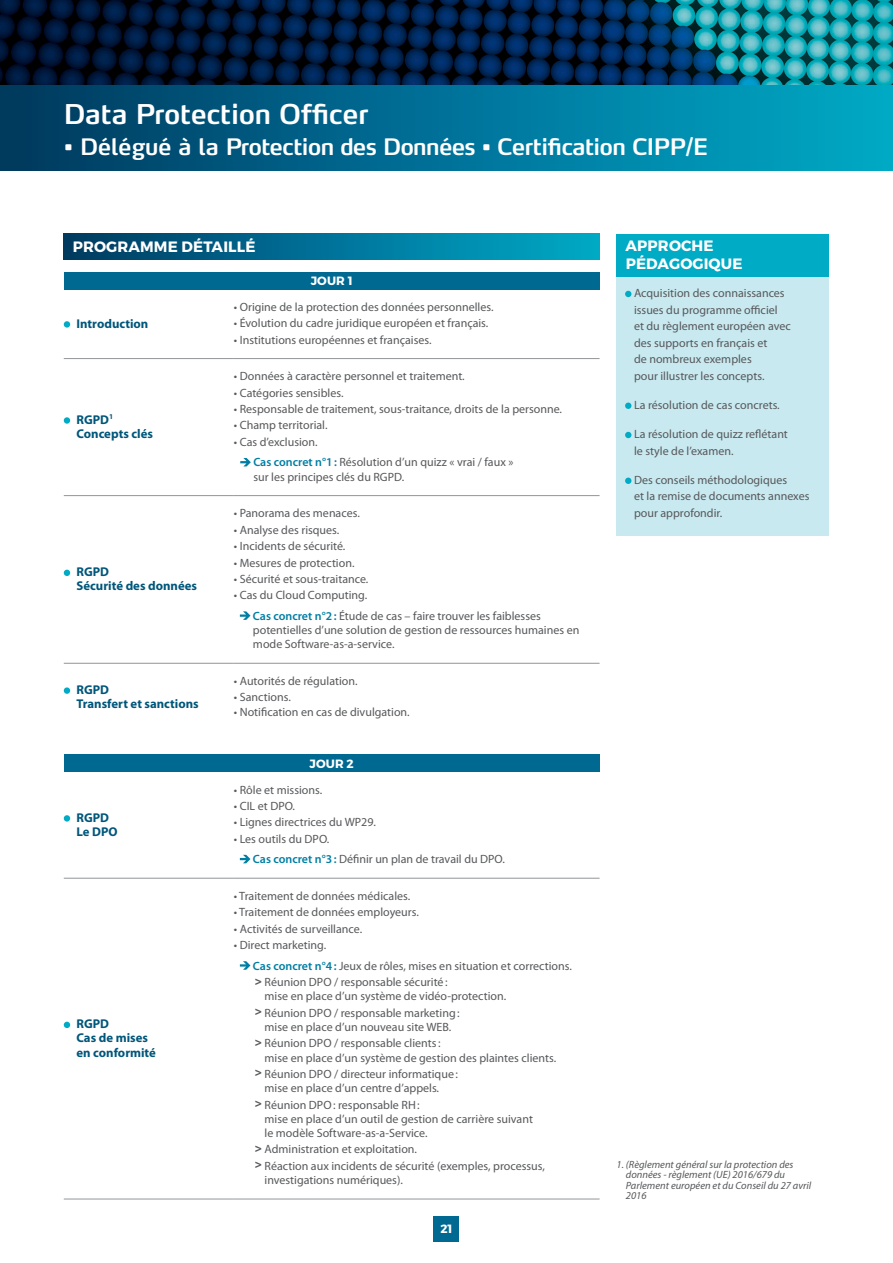
<style>
.page{position:relative;width:893px;height:1263px;background:#fff}
.page>*{position:absolute;margin:0;border:0;box-sizing:border-box;transform-origin:0 0}
.t1{font:600 27px "Max LF";color:#fff}
.t2{font:600 22.5px "Max LF";letter-spacing:-.02em;color:#fff}
.t3{font:700 15px/18px "Montserrat";letter-spacing:.01em;color:#fff}
.t4{font:700 12.75px/14.2px "Myriad Pro";color:#00567a}
.t5{font:12px/16.5px "Myriad Pro";color:#57585a}
.t6{font:700 12px "Montserrat";color:#fff}
.t7{font:italic 10.5px/10.5px "Myriad Pro";color:#57585a}
.s1{font-weight:600;color:#007ea4}
.s2{font-weight:900}
</style>
<div class="page">
<img style="left:0;top:0;width:893px;height:85px">
<div style="left:0;top:85px;width:893px;height:85px;background:linear-gradient(to right,#003860,#00abca)"></div>
<div style="left:434px;top:1216px;width:25px;height:26px;background:#006991"></div>
<div style="left:64px;top:234px;width:536px;height:25px;background:linear-gradient(to right,#003b63,#00aac9)"></div>
<div style="left:64px;top:272px;width:536px;height:17px;background:#006991"></div>
<hr style="left:64px;top:358px;width:170px;height:1px;background:#939598">
<hr style="left:234px;top:358px;width:366px;height:1px;background:#939598">
<hr style="left:64px;top:495px;width:170px;height:1px;background:#939598">
<hr style="left:234px;top:495px;width:366px;height:1px;background:#939598">
<hr style="left:64px;top:663px;width:170px;height:1px;background:#939598">
<hr style="left:234px;top:663px;width:366px;height:1px;background:#939598">
<div style="left:64px;top:321px;width:6px;height:7px;background:#00abc5;border-radius:50%"></div>
<div style="left:64px;top:417px;width:6px;height:7px;background:#00abc5;border-radius:50%"></div>
<svg style="left:240px;top:458px;width:11px;height:8px"></svg>
<svg style="left:64px;top:570px;width:6px;height:6px"></svg>
<svg style="left:240px;top:611px;width:10px;height:9px"></svg>
<div style="left:64px;top:687px;width:6px;height:7px;background:#00abc5;border-radius:50%"></div>
<div style="left:64px;top:755px;width:536px;height:17px;background:#006991"></div>
<hr style="left:64px;top:878px;width:170px;height:1px;background:#939598">
<hr style="left:234px;top:878px;width:366px;height:1px;background:#939598">
<hr style="left:64px;top:1199px;width:170px;height:1px;background:#939598">
<hr style="left:234px;top:1199px;width:366px;height:1px;background:#939598">
<svg style="left:64px;top:815px;width:6px;height:6px"></svg>
<svg style="left:240px;top:855px;width:10px;height:8px"></svg>
<svg style="left:64px;top:1022px;width:6px;height:6px"></svg>
<svg style="left:240px;top:961px;width:10px;height:9px"></svg>
<div style="left:617px;top:234px;width:212px;height:302px;background:#c8e9f0"></div>
<div style="left:617px;top:234px;width:212px;height:42px;background:#00abc5"></div>
<svg style="left:625px;top:291px;width:6px;height:6px"></svg>
<svg style="left:625px;top:403px;width:6px;height:6px"></svg>
<svg style="left:625px;top:432px;width:6px;height:6px"></svg>
<svg style="left:625px;top:478px;width:6px;height:6px"></svg>
<h1 class="t1" style="left:64px;top:97px;width:306px">Data Protection Officer</h1>
<h2 class="t2" style="left:64px;top:133px;width:646px">• Délégué à la Protection des Données • Certification CIPP/E</h2>
<p class="t3" style="left:73px;top:238px;width:58px">PROGRAMME</p>
<p class="t3" style="left:182px;top:238px;width:32px">DÉTAILL</p>
<p class="t3" style="left:245px;top:238px;width:12px">É</p>
<p class="t6" style="left:311px;top:274px;width:10px">JOUR</p>
<p class="t6" style="left:348px;top:274px;width:6px">1</p>
<p class="t4" style="left:77px;top:316px;width:73px">Introduction</p>
<p class="t4" style="left:77px;top:412px;width:78px">RGPD<sup>1<br></sup>Concepts clés</p>
<p class="t4" style="left:77px;top:564px;width:122px">RGPD<br>Sécurité des données</p>
<p class="t4" style="left:77px;top:682px;width:124px">RGPD<br>Transfert et sanctions</p>
<p class="t4" style="left:77px;top:810px;width:43px">RGPD<br>Le DPO</p>
<p class="t4" style="left:77px;top:1016px;width:81px">RGPD<br>Cas de mises en conformité</p>
<p class="t5" style="left:234px;top:298px;width:261px">• Origine de la protection des données personnelles.</p>
<p class="t5" style="left:234px;top:315px;width:256px">• Évolution du cadre juridique européen et français.</p>
<p class="t5" style="left:234px;top:331px;width:199px">• Institutions européennes et françaises.</p>
<p class="t5" style="left:234px;top:368px;width:232px">• Données à caractère personnel et traitement.</p>
<p class="t5" style="left:234px;top:384px;width:111px">• Catégories sensibles.</p>
<p class="t5" style="left:234px;top:401px;width:330px">• Responsable de traitement, sous-traitance, droits de la personne.</p>
<p class="t5" style="left:234px;top:417px;width:95px">• Champ territorial.</p>
<p class="t5" style="left:253px;top:431px;width:262px;line-height:20.5px;text-indent:-19px">• Cas d’exclusion.<br><span class="s1">Cas concret n°1:</span> Résolution d’un quizz « vrai / faux »</p>
<p class="t5" style="left:253px;top:468px;width:152px">sur les principes clés du RGPD.</p>
<p class="t5" style="left:234px;top:505px;width:127px">• Panorama des menaces.</p>
<p class="t5" style="left:234px;top:521px;width:107px">• Analyse des risques.</p>
<p class="t5" style="left:234px;top:538px;width:113px">• Incidents de sécurité.</p>
<p class="t5" style="left:234px;top:554px;width:122px">• Mesures de protection.</p>
<p class="t5" style="left:234px;top:570px;width:136px">• Sécurité et sous-traitance.</p>
<p class="t5" style="left:253px;top:585px;width:289px;line-height:20.5px;text-indent:-19px">• Cas du Cloud Computing.<br><span class="s1">Cas concret n°2:</span> Étude de cas – faire trouver les faiblesses</p>
<p class="t5" style="left:253px;top:623px;width:328px;line-height:14.2px">potentielles d’une solution de gestion de ressources humaines en mode Software-as-a-service.</p>
<p class="t5" style="left:234px;top:672px;width:125px">• Autorités de régulation.</p>
<p class="t5" style="left:234px;top:688px;width:58px">• Sanctions.</p>
<p class="t5" style="left:234px;top:704px;width:177px">• Notification en cas de divulgation.</p>
<p class="t6" style="left:310px;top:756px;width:10px">JOUR</p>
<p class="t6" style="left:347px;top:756px;width:9px">2</p>
<p class="t5" style="left:234px;top:781px;width:90px">• Rôle et missions.</p>
<p class="t5" style="left:234px;top:797px;width:63px">• CIL et DPO.</p>
<p class="t5" style="left:234px;top:814px;width:144px">• Lignes directrices du WP29.</p>
<p class="t5" style="left:253px;top:828px;width:253px;line-height:20.5px;text-indent:-19px">• Les outils du DPO.<br><span class="s1">Cas concret n°3:</span> Définir un plan de travail du DPO.</p>
<p class="t5" style="left:234px;top:887px;width:178px">• Traitement de données médicales.</p>
<p class="t5" style="left:234px;top:904px;width:187px">• Traitement de données employeurs.</p>
<p class="t5" style="left:234px;top:920px;width:130px">• Activités de surveillance.</p>
<p class="t5" style="left:253px;top:935px;width:320px;line-height:20.5px;text-indent:-19px">• Direct marketing.<br><span class="s1">Cas concret n°4:</span> Jeux de rôles, mises en situation et corrections.</p>
<p class="t5" style="left:265px;top:975px;width:243px;line-height:14.2px;text-indent:-10px"><span class="s2">&gt;</span> Réunion DPO / responsable sécurité:<br>mise en place d’un système de vidéo-protection.</p>
<p class="t5" style="left:255px;top:1005px;width:206px;line-height:14.2px;text-align:center"><span class="s2">&gt;</span> Réunion DPO / responsable marketing: mise en place d’un nouveau site WEB.</p>
<p class="t5" style="left:265px;top:1036px;width:293px;line-height:14.2px;text-indent:-10px"><span class="s2">&gt;</span> Réunion DPO / responsable clients:<br>mise en place d’un système de gestion des plaintes clients.</p>
<p class="t5" style="left:265px;top:1067px;width:195px;line-height:14.2px;text-indent:-10px"><span class="s2">&gt;</span> Réunion DPO / directeur informatique: mise en place d’un centre d’appels.</p>
<p class="t5" style="left:265px;top:1097px;width:270px;line-height:14.2px;text-indent:-10px"><span class="s2">&gt;</span> Réunion DPO: responsable RH:<br>mise en place d’un outil de gestion de carrière suivant le modèle Software-as-a-Service.</p>
<p class="t5" style="left:255px;top:1141px;width:292px"><span class="s2">&gt;</span> Administration et exploitation.<br><span class="s2">&gt;</span> Réaction aux incidents de sécurité (exemples, processus,</p>
<p class="t5" style="left:265px;top:1172px;width:140px">investigations numériques).</p>
<p class="t6" style="left:440px;top:1221px;width:14px">21</p>
<p class="t3" style="left:626px;top:237px;width:107px">APPROCHE<br>PÉDAGOGIQUE</p>
<p class="t5" style="left:634px;top:285px;width:158px">Acquisition des connaissances issues du programme officiel<br>et du règlement européen avec des supports en français et<br>de nombreux exemples<br>pour illustrer les concepts.</p>
<p class="t5" style="left:634px;top:396px;width:147px">La résolution de cas concrets.</p>
<p class="t5" style="left:634px;top:426px;width:155px">La résolution de quizz reflétant le style de l’examen.</p>
<p class="t5" style="left:634px;top:471px;width:177px">Des conseils méthodologiques<br>et la remise de documents annexes pour approfondir.</p>
<p class="t7" style="left:626px;top:1159px;width:187px;text-indent:-9px">1. (Règlement général sur la protection des données - règlement (UE) 2016/679 du<br>Parlement européen et du Conseil du 27 avril<br>2016</p>
</div>
